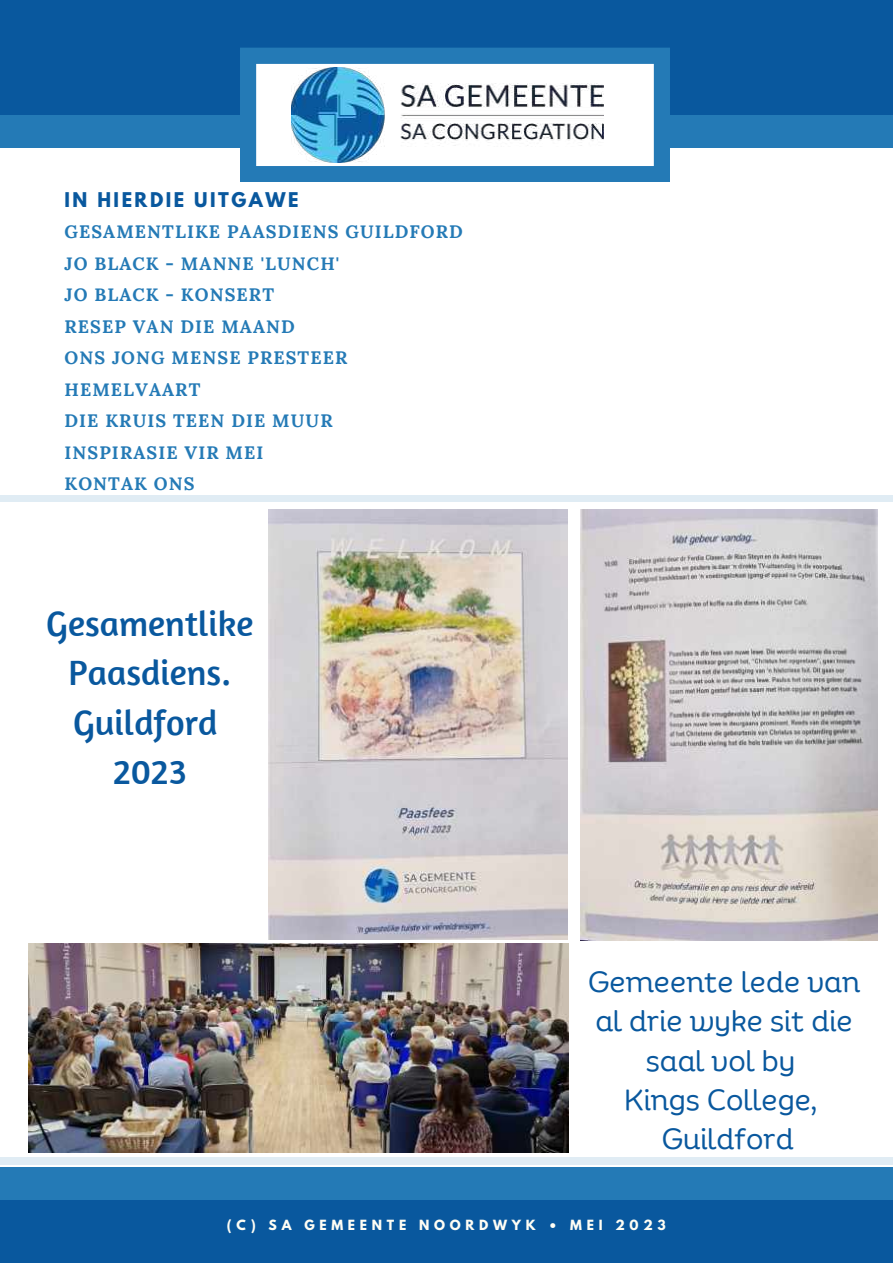
<style>
.page{position:relative;width:893px;height:1264px;background:#fff}
.page>*{position:absolute;margin:0;border:0;box-sizing:border-box;transform-origin:0 0}
.t1{font:36px/49.5px "Amaranth";color:#09589e;text-align:center}
.t2{font:28.5px/39.3px "Binate Display";color:#09589e;text-align:center}
.t3{font:700 18px/31.5px "Lora";letter-spacing:.06em;color:#247ab6}
.t4{font:700 18px "League Spartan";letter-spacing:.14em;color:#09589e}
.t5{font:700 12.45px "League Spartan";letter-spacing:.38em;color:#fffef5}
</style>
<div class="page">
<div style="left:0;top:0;width:892px;height:1262px;background:#09589e"></div>
<div style="left:0;top:127px;width:892px;height:1059px;background:#fff"></div>
<div style="left:0;top:1166px;width:892px;height:33px;background:#247ab6"></div>
<div style="left:0;top:115px;width:892px;height:32px;background:#247ab6"></div>
<svg style="left:240px;top:48px;width:429px;height:134px;background:#7baed3"></svg>
<img style="left:291px;top:68px;width:312px;height:94px">
<div style="left:0;top:1157px;width:892px;height:7px;background:#e0ecf4"></div>
<div style="left:0;top:495px;width:892px;height:7px;background:#e0ecf4"></div>
<img style="left:268px;top:509px;width:299px;height:430px">
<img style="left:580px;top:509px;width:297px;height:431px">
<img style="left:29px;top:943px;width:539px;height:209px">
<p class="t4" style="left:64px;top:191px;width:236px">IN HIERDIE UITGAWE</p>
<p class="t3" style="left:64px;top:216px;width:400px">GESAMENTLIKE PAASDIENS GUILDFORD<br>JO BLACK - MANNE 'LUNCH'<br>JO BLACK - KONSERT<br>RESEP VAN DIE MAAND<br>ONS JONG MENSE PRESTEER<br>HEMELVAART<br>DIE KRUIS TEEN DIE MUUR<br>INSPIRASIE VIR MEI<br>KONTAK ONS</p>
<h1 class="t1" style="left:46px;top:597px;width:209px">Gesamentlike<br>Paasdiens.<br>Guildford<br>2023</h1>
<h2 class="t2" style="left:588px;top:958px;width:273px">Gemeente lede van al drie wyke sit die saal vol by<br>Kings College,<br>Guildford</h2>
<p class="t5" style="left:227px;top:1219px;width:440px">(C) SA GEMEENTE NOORDWYK • MEI 2023</p>
</div>
